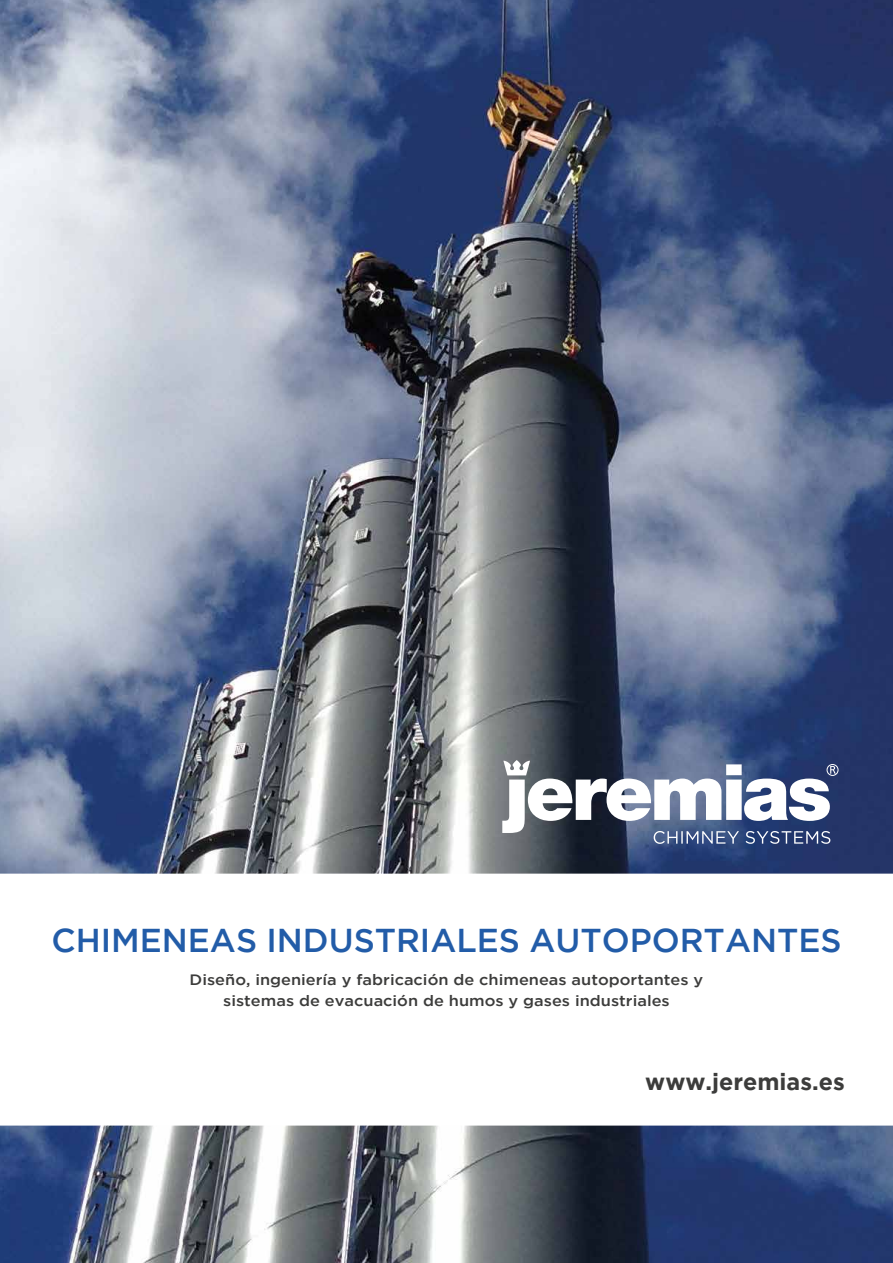
<style>
.page{position:relative;width:893px;height:1263px;background:#fff}
.page>*{position:absolute;margin:0;border:0;box-sizing:border-box;transform-origin:0 0}
.t1{font:500 33px "Gotham";color:#225ca8}
.t2{font:700 23.25px "Gotham";color:#3c3c3b}
.t3{font:500 15px/20.9px "Gotham";color:#3c3c3b;text-align:center;scale:1.09 1}
</style>
<div class="page">
<img style="left:0;top:0;width:893px;height:1263px">
<svg style="left:0;top:874px;width:893px;height:251px"></svg>
<div style="left:827px;top:764px;width:11px;height:12px;border:1px solid #fff;border-radius:50%"></div>
<svg style="left:502px;top:760px;width:334px;height:84px"></svg>
<h1 class="t1" style="left:51px;top:918px;width:792px">CHIMENEAS INDUSTRIALES AUTOPORTANTES</h1>
<p class="t3" style="left:190px;top:969px;width:473px">Diseño, ingeniería y fabricación de chimeneas autoportantes y sistemas de evacuación de humos y gases industriales</p>
<h2 class="t2" style="left:645px;top:1067px;width:201px">www.jeremias.es</h2>
</div>
